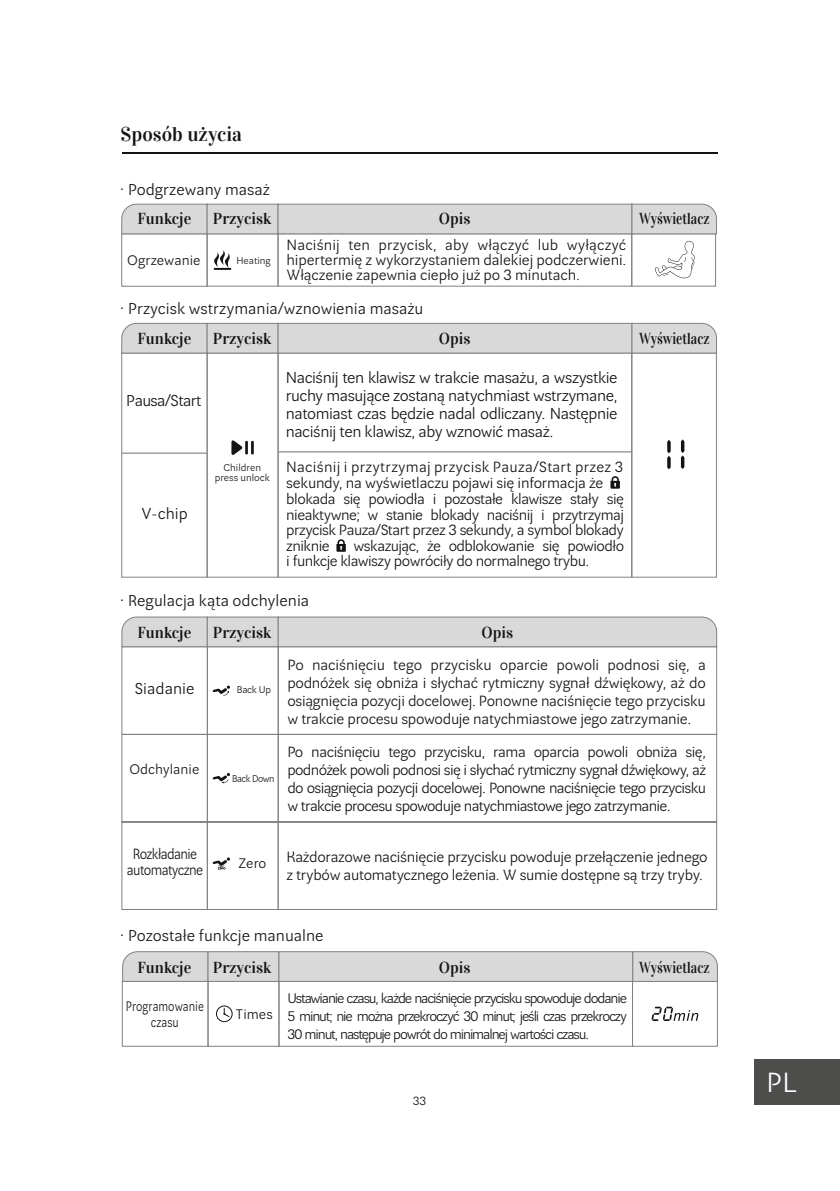
<style>
.page{position:relative;width:840px;height:1191px;background:#fff}
.page>*{position:absolute;margin:0;border:0;box-sizing:border-box;transform-origin:0 0}
.t1{font:28px "Lean O Sans FY";color:#fff}
.t2{font:20px "Vidaloka Regular PL";color:#131413}
.t3{font:16px/18px "Lean O Sans FY";color:#131413;text-align:justify}
.t4{font:16px "Vidaloka Regular PL";color:#131413}
.t5{font:16px "Vidaloka Regular PL";color:#131413;scale:.82 1}
.t6{font:16px "Lean O Sans FY";letter-spacing:-.04em;color:#131413}
.t7{font:15px/18px "Lean O Sans FY";letter-spacing:-.035em;color:#131413;text-align:justify}
.t8{font:15px/16px "Lean O Sans FY";letter-spacing:-.035em;color:#131413;text-align:center;scale:.89 1}
.t9{font:14px/18px "Lean O Sans FY";letter-spacing:-.025em;color:#131413;text-align:justify}
.t10{font:14px "Lean O Sans FY";color:#131413}
.t11{font:14px/16px "Lean O Sans FY";color:#131413;text-align:center;scale:.81 1}
.t12{font:12px "Lean O Sans FY";color:#131413}
.t13{font:10px/10.4px "Lean O Sans FY";color:#131413;text-align:center}
.t14{font:10px "Lean O Sans FY";letter-spacing:-.05em;color:#131413;scale:.94 1}
.s1{font-family:"MS Gothic"}
</style>
<div class="page">
<div style="left:754px;top:1059px;width:85px;height:45px;background:#4d4d4c"></div>
<div style="left:121px;top:734px;width:87px;height:88px;border:1px solid #818181"></div>
<div style="left:207px;top:734px;width:71px;height:88px;border:1px solid #818181"></div>
<div style="left:121px;top:646px;width:87px;height:89px;border:1px solid #818181"></div>
<div style="left:207px;top:646px;width:71px;height:89px;border:1px solid #818181"></div>
<div style="left:277px;top:646px;width:439px;height:89px;border:1px solid #818181"></div>
<div style="left:207px;top:981px;width:72px;height:65px;border:1px solid #818181"></div>
<div style="left:278px;top:981px;width:354px;height:65px;border:1px solid #818181"></div>
<div style="left:122px;top:981px;width:86px;height:65px;border:1px solid #818181"></div>
<svg style="left:651px;top:1006px;width:47px;height:15px"></svg>
<div style="left:121px;top:353px;width:86px;height:224px;border:1px solid #818181"></div>
<div style="left:206px;top:353px;width:72px;height:224px;border:1px solid #818181"></div>
<div style="left:277px;top:353px;width:355px;height:224px;border:1px solid #818181"></div>
<div style="left:631px;top:353px;width:85px;height:224px;border:1px solid #818181"></div>
<div style="left:121px;top:233px;width:86px;height:54px;border:1px solid #818181"></div>
<div style="left:206px;top:233px;width:72px;height:53px;border:1px solid #818181"></div>
<div style="left:277px;top:233px;width:355px;height:53px;border:1px solid #818181"></div>
<div style="left:121px;top:821px;width:87px;height:89px;border:1px solid #818181"></div>
<div style="left:207px;top:821px;width:71px;height:89px;border:1px solid #818181"></div>
<div style="left:277px;top:821px;width:439px;height:89px;border:1px solid #818181"></div>
<svg style="left:121px;top:203px;width:87px;height:32px;background:#d4d4d4"></svg>
<div style="left:206px;top:204px;width:72px;height:30px;background:#d9d9d9;border:1px solid #818181"></div>
<div style="left:277px;top:204px;width:354px;height:30px;background:#d9d9d9;border:1px solid #818181"></div>
<svg style="left:121px;top:322px;width:87px;height:32px;background:#d4d4d4"></svg>
<svg style="left:630px;top:322px;width:87px;height:32px;background:#d3d3d3"></svg>
<div style="left:206px;top:323px;width:72px;height:30px;background:#d9d9d9;border:1px solid #818181"></div>
<div style="left:277px;top:323px;width:355px;height:30px;background:#d9d9d9;border:1px solid #818181"></div>
<svg style="left:121px;top:616px;width:86px;height:31px;background:#d4d4d4"></svg>
<div style="left:207px;top:616px;width:71px;height:31px;background:#d9d9d9;border:1px solid #818181"></div>
<svg style="left:277px;top:616px;width:440px;height:31px;background:#d4d4d4"></svg>
<svg style="left:122px;top:951px;width:87px;height:31px;background:#d3d3d3"></svg>
<svg style="left:631px;top:951px;width:86px;height:31px;background:#d2d2d2"></svg>
<div style="left:207px;top:951px;width:72px;height:30px;background:#d9d9d9;border:1px solid #818181"></div>
<div style="left:278px;top:951px;width:354px;height:30px;background:#d9d9d9;border:1px solid #818181"></div>
<svg style="left:630px;top:203px;width:87px;height:75px"></svg>
<hr style="left:278px;top:451px;width:354px;height:1px;background:#818181">
<hr style="left:121px;top:452px;width:86px;height:2px;background:#818181">
<svg style="left:667px;top:440px;width:3px;height:29px"></svg>
<svg style="left:680px;top:439px;width:4px;height:30px"></svg>
<svg style="left:213px;top:250px;width:19px;height:20px"></svg>
<svg style="left:231px;top:440px;width:22px;height:15px"></svg>
<svg style="left:212px;top:685px;width:18px;height:10px"></svg>
<svg style="left:212px;top:773px;width:18px;height:10px"></svg>
<svg style="left:212px;top:857px;width:18px;height:12px"></svg>
<div style="left:216px;top:1005px;width:16px;height:17px;border:1px solid #131413;border-radius:50%"></div>
<svg style="left:223px;top:1008px;width:7px;height:9px"></svg>
<hr style="left:121px;top:152px;width:596px;height:1px;background:#131413">
<svg style="left:610px;top:476px;width:9px;height:12px"></svg>
<svg style="left:336px;top:539px;width:9px;height:13px"></svg>
<h2 class="t2" style="left:120px;top:122px;width:123px">Sposób użycia</h2>
<p class="t3" style="left:120px;top:182px;width:151px"><span class="s1">·</span>Podgrzewany masaż</p>
<p class="t4" style="left:137px;top:209px;width:55px">Funkcje</p>
<p class="t4" style="left:213px;top:209px;width:60px">Przycisk</p>
<p class="t4" style="left:438px;top:209px;width:33px">Opis</p>
<p class="t5" style="left:639px;top:209px;width:87px">Wyświetlacz</p>
<p class="t10" style="left:127px;top:255px;width:75px">Ogrzewanie</p>
<p class="t13" style="left:236px;top:257px;width:36px">Heating</p>
<p class="t7" style="left:286px;top:239px;width:341px;line-height:15px">Naciśnij ten przycisk, aby włączyć lub wyłączyć hipertermię z wykorzystaniem dalekiej podczerwieni.<br>Włączenie zapewnia ciepło już po 3 minutach.</p>
<p class="t3" style="left:120px;top:301px;width:305px"><span class="s1">·</span>Przycisk wstrzymania/wznowienia masażu</p>
<p class="t4" style="left:137px;top:328px;width:55px">Funkcje</p>
<p class="t4" style="left:213px;top:328px;width:60px">Przycisk</p>
<p class="t4" style="left:438px;top:329px;width:33px">Opis</p>
<p class="t5" style="left:639px;top:328px;width:87px">Wyświetlacz</p>
<p class="t6" style="left:126px;top:394px;width:77px">Pausa/Start</p>
<p class="t3" style="left:141px;top:506px;width:48px">V-chip</p>
<p class="t13" style="left:215px;top:463px;width:57px">Children press unlock</p>
<p class="t3" style="left:285px;top:370px;width:333px">Naciśnij ten klawisz w trakcie masażu, a wszystkie ruchy masujące zostaną natychmiast wstrzymane, natomiast czas będzie nadal odliczany. Następnie naciśnij ten klawisz, aby wznowić masaż.</p>
<p class="t7" style="left:286px;top:461px;width:339px;line-height:15.6px;text-align:left">Naciśnij i przytrzymaj przycisk Pauza/Start przez 3 sekundy, na wyświetlaczu pojawi się informacja że blokada się powiodła i pozostałe klawisze stały się nieaktywne; w stanie blokady naciśnij i przytrzymaj przycisk Pauza/Start przez 3 sekundy, a symbol blokady zniknie</p>
<p class="t7" style="left:286px;top:539px;width:339px;line-height:15.4px;text-indent:67px">wskazując, że odblokowanie się powiodło i funkcje klawiszy powróciły do normalnego trybu.</p>
<p class="t3" style="left:120px;top:593px;width:191px"><span class="s1">·</span>Regulacja kąta odchylenia</p>
<p class="t4" style="left:137px;top:622px;width:55px">Funkcje</p>
<p class="t4" style="left:213px;top:622px;width:60px">Przycisk</p>
<p class="t4" style="left:481px;top:623px;width:33px">Opis</p>
<p class="t3" style="left:135px;top:681px;width:61px">Siadanie</p>
<p class="t13" style="left:237px;top:685px;width:35px">Back Up</p>
<p class="t10" style="left:129px;top:763px;width:71px">Odchylanie</p>
<p class="t8" style="left:127px;top:847px;width:87px">Rozkładanie automatyczne</p>
<p class="t14" style="left:232px;top:774px;width:47px">Back Down</p>
<p class="t9" style="left:238px;top:855px;width:30px">Zero</p>
<p class="t7" style="left:287px;top:657px;width:419px">Po naciśnięciu tego przycisku oparcie powoli podnosi się, a podnóżek się obniża i słychać rytmiczny sygnał dźwiękowy, aż do osiągnięcia pozycji docelowej. Ponowne naciśnięcie tego przycisku w trakcie procesu spowoduje natychmiastowe jego zatrzymanie.</p>
<p class="t7" style="left:287px;top:744px;width:420px">Po naciśnięciu tego przycisku, rama oparcia powoli obniża się, podnóżek powoli podnosi się i słychać rytmiczny sygnał dźwiękowy, aż do osiągnięcia pozycji docelowej. Ponowne naciśnięcie tego przycisku w trakcie procesu spowoduje natychmiastowe jego zatrzymanie.</p>
<p class="t7" style="left:286px;top:849px;width:422px">Każdorazowe naciśnięcie przycisku powoduje przełączenie jednego z trybów automatycznego leżenia. W sumie dostępne są trzy tryby.</p>
<p class="t3" style="left:120px;top:928px;width:205px"><span class="s1">·</span>Pozostałe funkcje manualne</p>
<p class="t4" style="left:137px;top:958px;width:55px">Funkcje</p>
<p class="t4" style="left:213px;top:958px;width:60px">Przycisk</p>
<p class="t4" style="left:438px;top:958px;width:33px">Opis</p>
<p class="t5" style="left:639px;top:958px;width:87px">Wyświetlacz</p>
<p class="t11" style="left:126px;top:999px;width:98px">Programowanie czasu</p>
<p class="t9" style="left:235px;top:1006px;width:39px">Times</p>
<p class="t9" style="left:287px;top:990px;width:341px">Ustawianie czasu, każde naciśnięcie przycisku spowoduje dodanie 5 minut; nie można przekroczyć 30 minut; jeśli czas przekroczy 30 minut, następuje powrót do minimalnej wartości czasu.</p>
<p class="t12" style="left:412px;top:1096px;width:15px">33</p>
<h1 class="t1" style="left:766px;top:1071px;width:32px">PL</h1>
</div>
